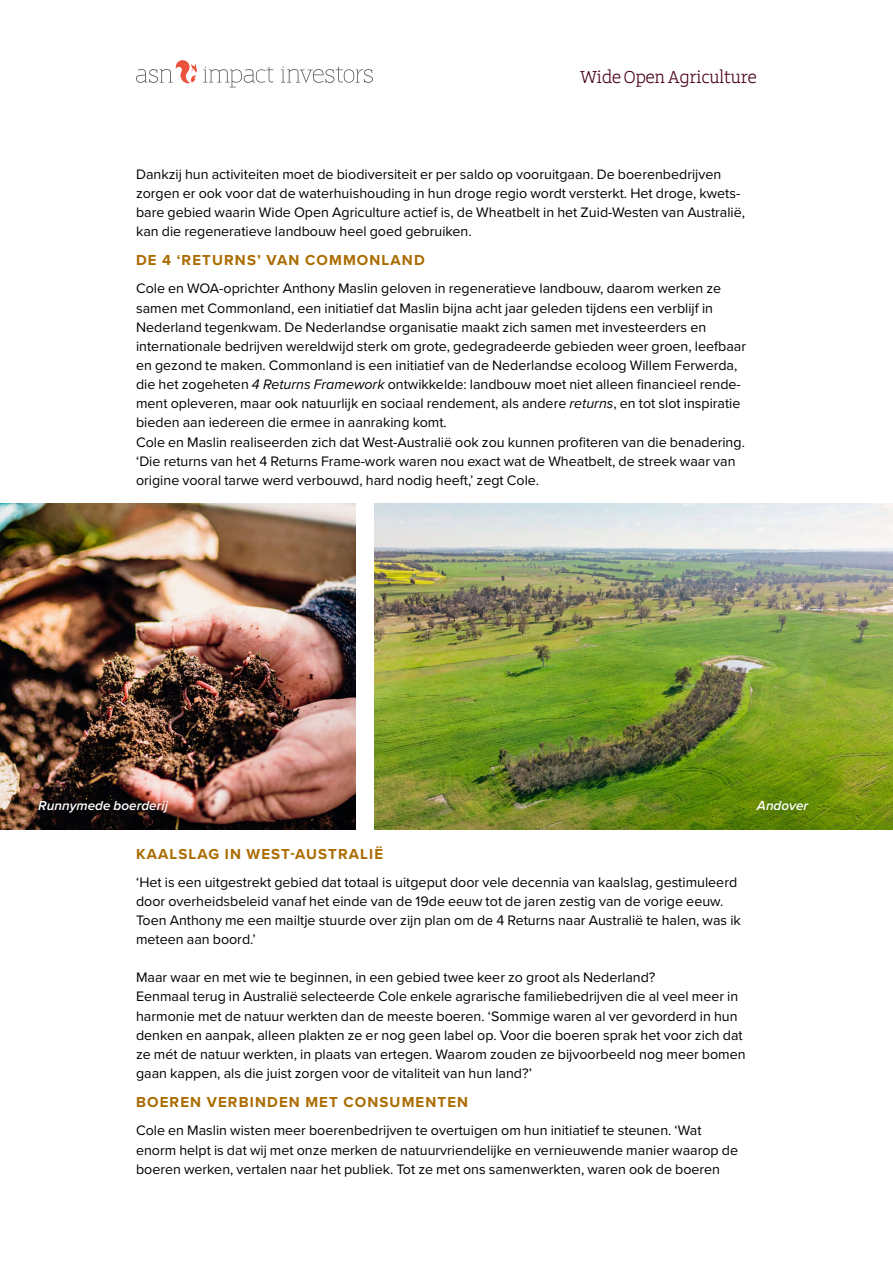
<style>
.page{position:relative;width:893px;height:1263px;background:#fff}
.page>*{position:absolute;margin:0;border:0;box-sizing:border-box;transform-origin:0 0}
.t1{font:600 18px "ASN Bank Slab";color:#480116}
.Tussenkop{font:700 15px "Proxima Nova";letter-spacing:.075em;color:#ab6c00}
._01_brood{font:14.25px/19.2px "Proxima Nova";color:#000}
.Bijschrift{font:italic 600 13.5px "Proxima Nova";color:#fff}
.s1{font-style:italic}
</style>
<div class="page">
<svg style="left:281px;top:67px;width:92px;height:16px"></svg>
<svg style="left:136px;top:60px;width:61px;height:23px"></svg>
<svg style="left:203px;top:67px;width:70px;height:20px"></svg>
<img style="left:374px;top:504px;width:519px;height:325px">
<img style="left:0;top:504px;width:355px;height:325px">
<p class="t1" style="left:580px;top:64px;width:178px">Wide Open Agriculture</p>
<p class="_01_brood" style="left:136px;top:164px;width:610px">Dankzij hun activiteiten moet de biodiversiteit er per saldo op vooruitgaan. De boerenbedrijven zorgen er ook voor dat de waterhuishouding in hun droge regio wordt versterkt. Het droge, kwets&shy;bare gebied waarin Wide Open Agriculture actief is, de Wheatbelt in het Zuid-Westen van Australië, kan die regeneratieve landbouw heel goed gebruiken.</p>
<p class="Tussenkop" style="left:136px;top:249px;width:290px">DE 4 ‘RETURNS’ VAN COMMONLAND</p>
<p class="_01_brood" style="left:136px;top:278px;width:611px">Cole en WOA-oprichter Anthony Maslin geloven in regeneratieve landbouw, daarom werken ze samen met Commonland, een initiatief dat Maslin bijna acht jaar geleden tijdens een verblijf in Nederland tegenkwam. De Nederlandse organisatie maakt zich samen met investeerders en internationale bedrijven wereldwijd sterk om grote, gedegradeerde gebieden weer groen, leefbaar en gezond te maken. Commonland is een initiatief van de Nederlandse ecoloog Willem Ferwerda, die het zogeheten <span class="s1">4 Returns Framework</span> ontwikkelde: landbouw moet niet alleen financieel rende&shy;ment opleveren, maar ook natuurlijk en sociaal rendement, als andere <span class="s1">returns</span>, en tot slot inspiratie bieden aan iedereen die ermee in aanraking komt.</p>
<p class="_01_brood" style="left:136px;top:431px;width:610px">Cole en Maslin realiseerden zich dat West-Australië ook zou kunnen profiteren van die benadering. ‘Die returns van het 4 Returns Frame-work waren nou exact wat de Wheatbelt, de streek waar van origine vooral tarwe werd verbouwd, hard nodig heeft,’ zegt Cole.</p>
<p class="Bijschrift" style="left:38px;top:795px;width:131px">Runnymede boerderij</p>
<p class="Bijschrift" style="left:757px;top:795px;width:53px">Andover</p>
<p class="Tussenkop" style="left:136px;top:842px;width:249px">KAALSLAG IN WEST-AUSTRALIË</p>
<p class="_01_brood" style="left:136px;top:872px;width:606px">‘Het is een uitgestrekt gebied dat totaal is uitgeput door vele decennia van kaalslag, gestimuleerd door overheidsbeleid vanaf het einde van de 19de eeuw tot de jaren zestig van de vorige eeuw.<br>Toen Anthony me een mailtje stuurde over zijn plan om de 4 Returns naar Australië te halen, was ik meteen aan boord.’</p>
<p class="_01_brood" style="left:136px;top:967px;width:521px">Maar waar en met wie te beginnen, in een gebied twee keer zo groot als Nederland?</p>
<p class="_01_brood" style="left:136px;top:986px;width:611px">Eenmaal terug in Australië selecteerde Cole enkele agrarische familiebedrijven die al veel meer in harmonie met de natuur werkten dan de meeste boeren. ‘Sommige waren al ver gevorderd in hun denken en aanpak, alleen plakten ze er nog geen label op. Voor die boeren sprak het voor zich dat ze mét de natuur werkten, in plaats van ertegen. Waarom zouden ze bijvoorbeeld nog meer bomen gaan kappen, als die juist zorgen voor de vitaliteit van hun land?’</p>
<p class="Tussenkop" style="left:136px;top:1091px;width:334px">BOEREN VERBINDEN MET CONSUMENTEN</p>
<p class="_01_brood" style="left:136px;top:1120px;width:603px">Cole en Maslin wisten meer boerenbedrijven te overtuigen om hun initiatief te steunen. ‘Wat enorm helpt is dat wij met onze merken de natuurvriendelijke en vernieuwende manier waarop de boeren werken, vertalen naar het publiek. Tot ze met ons samenwerkten, waren ook de boeren</p>
</div>
